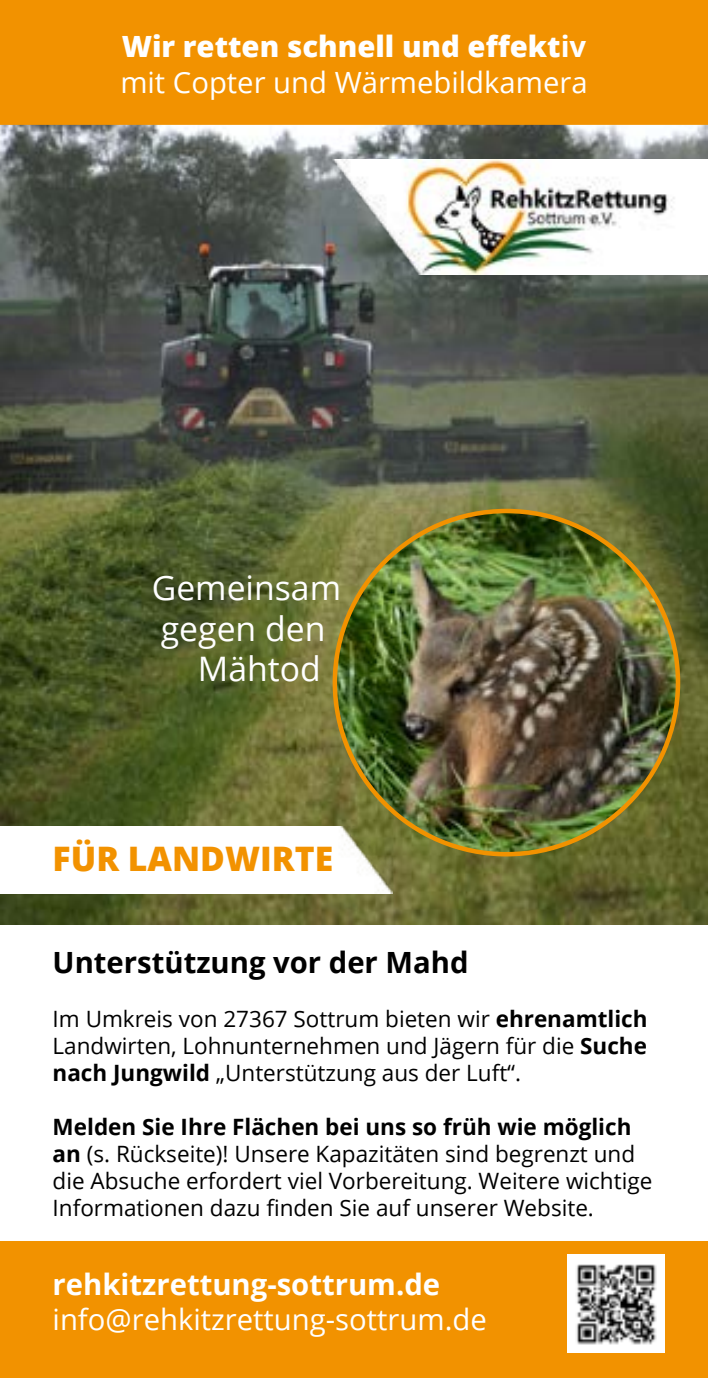
<style>
.page{position:relative;width:708px;height:1378px;background:#fff}
.page>*{position:absolute;margin:0;border:0;box-sizing:border-box;transform-origin:0 0}
.t1{font:33.75px "Open Sans";color:#fff}
.t2{font:800 33.75px "Open Sans";color:#f29200}
.t3{font:29.25px/35.1px "Open Sans";color:#fff}
.t4{font:700 29.25px "Open Sans";color:#fff}
.t5{font:700 29.25px "Open Sans";color:#000}
.t6{font:22.5px/27px "Open Sans";color:#000;text-align:justify}
.s1{font-weight:800}
.s2{font-weight:700}
</style>
<div class="page">
<div style="left:0;top:1241px;width:708px;height:137px;background:#f29200"></div>
<img style="left:0;top:125px;width:708px;height:800px">
<img style="left:333px;top:159px;width:375px;height:115px">
<img style="left:0;top:826px;width:393px;height:67px">
<div style="left:0;top:0;width:708px;height:125px;background:#f29200"></div>
<img style="left:567px;top:1255px;width:98px;height:97px">
<img style="left:335px;top:511px;width:343px;height:343px;border-radius:172px">
<h2 class="t3" style="left:120px;top:29px;width:469px"><span class="s1">Wir retten schnell und effekt</span><span class="s2">iv </span>mit Copter und Wärmebildkamera</h2>
<h1 class="t1" style="left:152px;top:564px;width:191px">Gemeinsam</h1>
<h1 class="t1" style="left:161px;top:605px;width:166px">gegen den</h1>
<h1 class="t1" style="left:198px;top:645px;width:124px">Mähtod</h1>
<h1 class="t2" style="left:53px;top:833px;width:282px">FÜR LANDWIRTE</h1>
<h2 class="t5" style="left:53px;top:942px;width:417px">Unterstützung vor der Mahd</h2>
<p class="t6" style="left:53px;top:1005px;width:596px">Im Umkreis von 27367 Sottrum bieten wir <span class="s2">ehrenamtlich </span>Landwirten, Lohnunternehmen und Jägern für die <span class="s2">Suche nach Jungwild</span> „Unterstützung aus der Luft“.</p>
<p class="t6" style="left:53px;top:1113px;width:601px;text-align:left"><span class="s2">Melden Sie Ihre Flächen bei uns so früh wie möglich an</span> (s. Rückseite)! Unsere Kapazitäten sind begrenzt und die Absuche erfordert viel Vorbereitung. Weitere wichtige Informationen dazu finden Sie auf unserer Website.</p>
<h2 class="t4" style="left:53px;top:1264px;width:389px">rehkitzrettung-sottrum.de</h2>
<h2 class="t3" style="left:53px;top:1301px;width:436px">info@rehkitzrettung-sottrum.de</h2>
</div>
